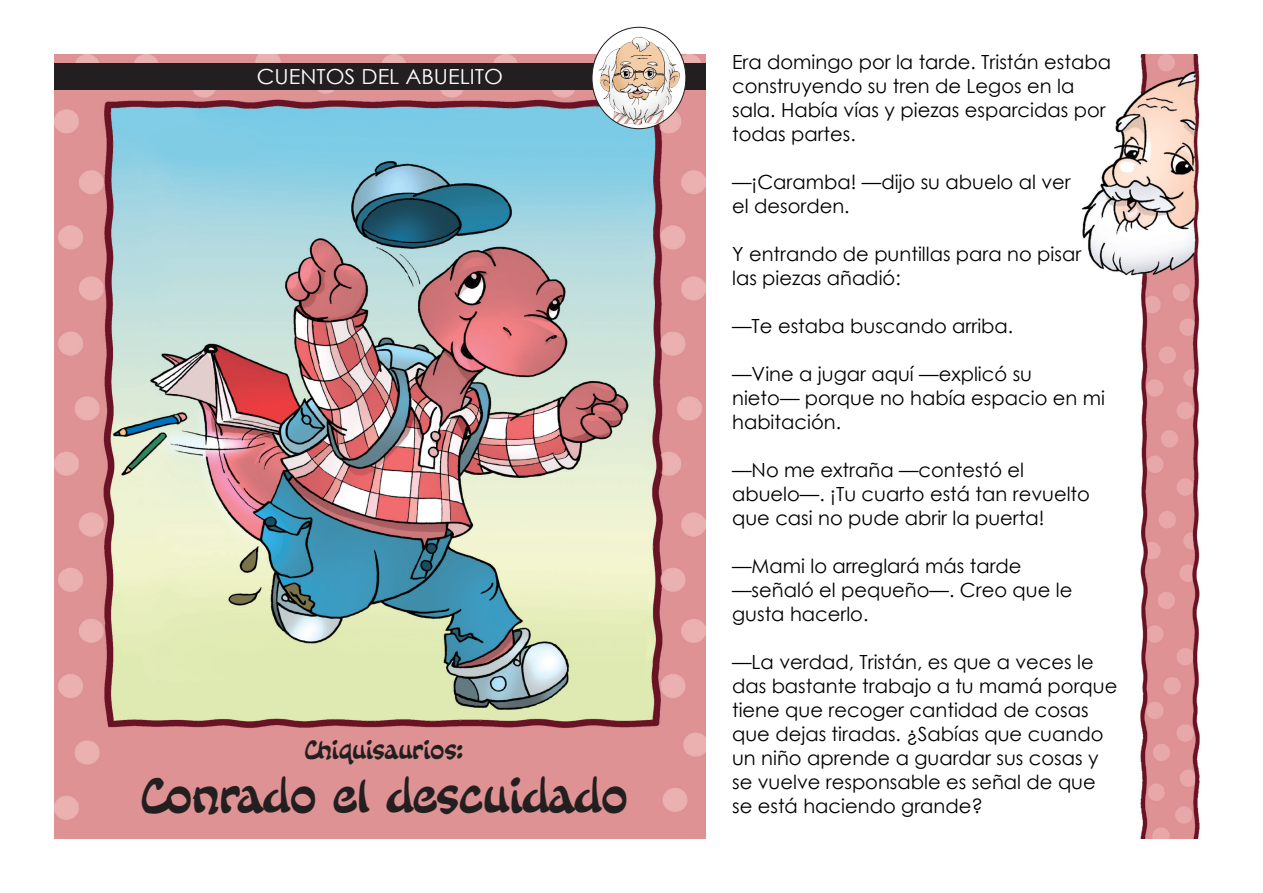
<style>
.page{position:relative;width:1263px;height:893px;background:#fff}
.page>*{position:absolute;margin:0;border:0;box-sizing:border-box;transform-origin:0 0}
.t1{font:45px "CC Fairy Tale";color:#231f20;scale:1.05 1}
.t2{font:24px "CC Fairy Tale";color:#231f20;scale:1.04 1}
.t3{font:20.85px "Century Gothic";color:#fff;scale:1.05 1}
.OT_Main_Body_DC{font:19.5px/24px "Century Gothic";color:#000}
</style>
<div class="page">
<img style="left:1081px;top:54px;width:119px;height:785px">
<img style="left:54px;top:54px;width:652px;height:785px">
<div style="left:54px;top:63px;width:652px;height:27px;background:#231f20"></div>
<svg style="left:592px;top:27px;width:94px;height:102px"></svg>
<img style="left:598px;top:37px;width:82px;height:88px">
<p class="t3" style="left:257px;top:62px;width:236px">CUENTOS DEL ABUELITO</p>
<p class="t2" style="left:305px;top:738px;width:154px">Chiquisaurios:</p>
<p class="t1" style="left:140px;top:773px;width:465px">Conrado el descuidado</p>
<p class="OT_Main_Body_DC" style="left:732px;top:49px;width:380px">Era domingo por la tarde. Tristán estaba construyendo su tren de Legos en la sala. Había vías y piezas esparcidas por todas partes.</p>
<p class="OT_Main_Body_DC" style="left:732px;top:169px;width:340px">—¡Caramba! —dijo su abuelo al ver el desorden.</p>
<p class="OT_Main_Body_DC" style="left:732px;top:241px;width:351px">Y entrando de puntillas para no pisar las piezas añadió:</p>
<p class="OT_Main_Body_DC" style="left:732px;top:313px;width:283px">—Te estaba buscando arriba.</p>
<p class="OT_Main_Body_DC" style="left:732px;top:361px;width:374px">—Vine a jugar aquí —explicó su<br>nieto— porque no había espacio en mi habitación.</p>
<p class="OT_Main_Body_DC" style="left:732px;top:457px;width:359px">—No me extraña —contestó el abuelo—. ¡Tu cuarto está tan revuelto que casi no pude abrir la puerta!</p>
<p class="OT_Main_Body_DC" style="left:732px;top:553px;width:342px">—Mami lo arreglará más tarde —señaló el pequeño—. Creo que le gusta hacerlo.</p>
<p class="OT_Main_Body_DC" style="left:732px;top:649px;width:387px">—La verdad, Tristán, es que a veces le das bastante trabajo a tu mamá porque tiene que recoger cantidad de cosas que dejas tiradas. ¿Sabías que cuando un niño aprende a guardar sus cosas y se vuelve responsable es señal de que se está haciendo grande?</p>
</div>
